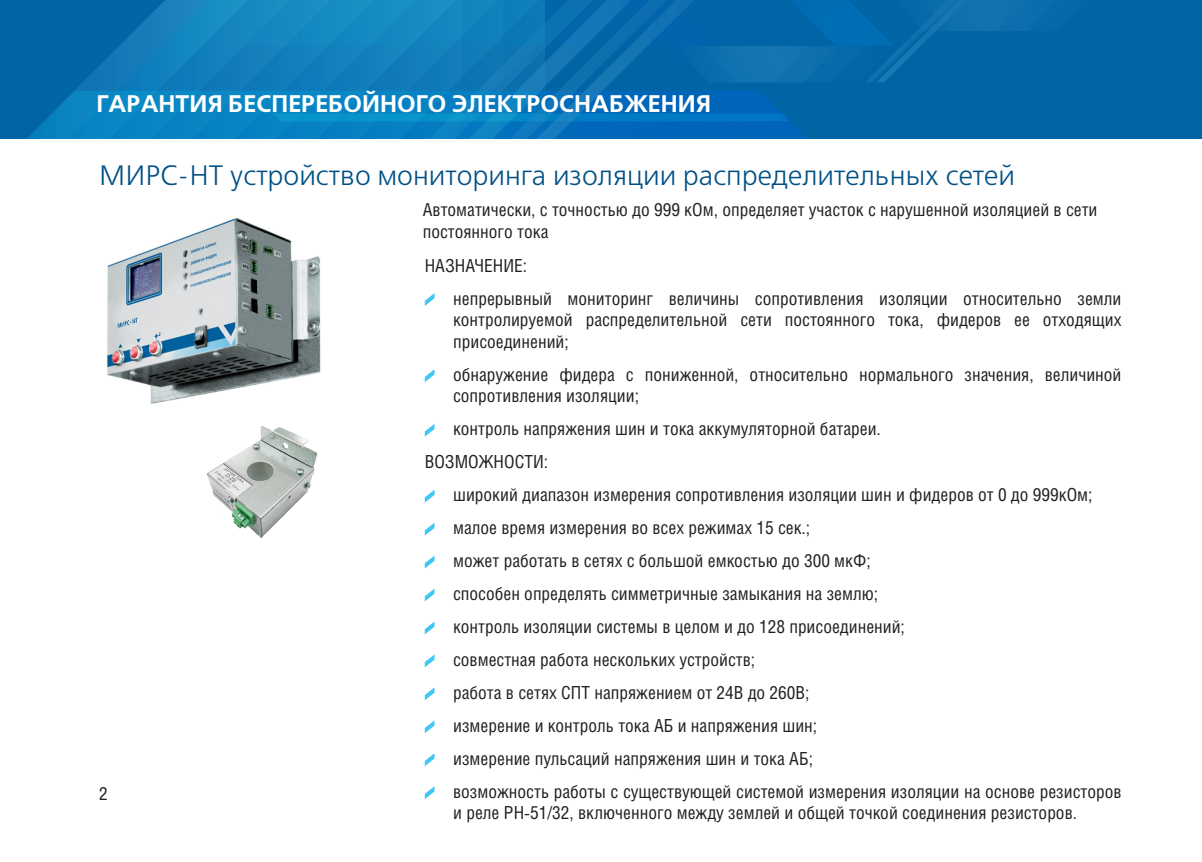
<style>
.page{position:relative;width:1202px;height:862px;background:#fff}
.page>*{position:absolute;margin:0;border:0;box-sizing:border-box;transform-origin:0 0}
.Подзаголовк_текст{font:28px "Free Set C";color:#005085}
.Подзаголовк_текст-2{font:700 24px "Free Set C";color:#fff}
.Текст_Буллет{font:18px/21.6px "Helios Cond";color:#231f20}
.Подзаголовк_текст-3{font:18px/22px "Helios Cond";color:#231f20}
.Подзаголовок{font:18px "Helios Cond";color:#231f20}
</style>
<div class="page">
<div style="left:0;top:0;width:1202px;height:138px;background:#0065a4"></div>
<svg style="left:28px;top:0;width:1017px;height:138px"></svg>
<svg style="left:425px;top:293px;width:9px;height:13px"></svg>
<svg style="left:425px;top:369px;width:9px;height:13px"></svg>
<svg style="left:425px;top:424px;width:9px;height:13px"></svg>
<svg style="left:425px;top:490px;width:9px;height:12px"></svg>
<svg style="left:425px;top:523px;width:9px;height:12px"></svg>
<svg style="left:425px;top:556px;width:9px;height:12px"></svg>
<svg style="left:425px;top:589px;width:9px;height:12px"></svg>
<svg style="left:425px;top:622px;width:9px;height:12px"></svg>
<svg style="left:425px;top:655px;width:9px;height:12px"></svg>
<svg style="left:425px;top:688px;width:9px;height:12px"></svg>
<svg style="left:425px;top:721px;width:9px;height:12px"></svg>
<svg style="left:425px;top:753px;width:9px;height:13px"></svg>
<svg style="left:425px;top:786px;width:9px;height:13px"></svg>
<img style="left:107px;top:217px;width:214px;height:187px">
<img style="left:206px;top:426px;width:111px;height:112px">
<p class="Подзаголовк_текст-2" style="left:96px;top:90px;width:616px">ГАРАНТИЯ БЕСПЕРЕБОЙНОГО ЭЛЕКТРОСНАБЖЕНИЯ</p>
<p class="Подзаголовк_текст" style="left:99px;top:161px;width:917px">МИРС-НТ устройство мониторинга изоляции распределительных сетей</p>
<p class="Текст_Буллет" style="left:99px;top:783px;width:10px">2</p>
<p class="Подзаголовк_текст-3" style="left:423px;top:198px;width:676px">Автоматически, с точностью до 999 кОм, определяет участок с нарушенной изоляцией в сети постоянного тока</p>
<p class="Подзаголовок" style="left:425px;top:254px;width:104px">НАЗНАЧЕНИЕ:</p>
<p class="Текст_Буллет" style="left:453px;top:287px;width:670px;text-align:justify">непрерывный мониторинг величины сопротивления изоляции относительно земли контролируемой распределительной сети постоянного тока, фидеров ее отходящих присоединений;</p>
<p class="Текст_Буллет" style="left:453px;top:363px;width:670px">обнаружение фидера с пониженной, относительно нормального значения, величиной сопротивления изоляции;</p>
<p class="Текст_Буллет" style="left:453px;top:418px;width:429px">контроль напряжения шин и тока аккумуляторной батареи.</p>
<p class="Подзаголовок" style="left:425px;top:451px;width:125px">ВОЗМОЖНОСТИ:</p>
<p class="Текст_Буллет" style="left:453px;top:483px;width:641px">широкий диапазон измерения сопротивления изоляции шин и фидеров от 0 до 999кОм;</p>
<p class="Текст_Буллет" style="left:453px;top:516px;width:359px">малое время измерения во всех режимах 15 сек.;</p>
<p class="Текст_Буллет" style="left:453px;top:549px;width:419px">может работать в сетях с большой емкостью до 300 мкФ;</p>
<p class="Текст_Буллет" style="left:453px;top:582px;width:427px">способен определять симметричные замыкания на землю;</p>
<p class="Текст_Буллет" style="left:453px;top:615px;width:453px">контроль изоляции системы в целом и до 128 присоединений;</p>
<p class="Текст_Буллет" style="left:453px;top:648px;width:303px">совместная работа нескольких устройств;</p>
<p class="Текст_Буллет" style="left:453px;top:681px;width:358px">работа в сетях СПТ напряжением от 24В до 260В;</p>
<p class="Текст_Буллет" style="left:453px;top:714px;width:366px">измерение и контроль тока АБ и напряжения шин;</p>
<p class="Текст_Буллет" style="left:453px;top:747px;width:361px">измерение пульсаций напряжения шин и тока АБ;</p>
<p class="Текст_Буллет" style="left:453px;top:780px;width:670px">возможность работы с существующей системой измерения изоляции на основе резисторов и реле РН-51/32, включенного между землей и общей точкой соединения резисторов.</p>
</div>
